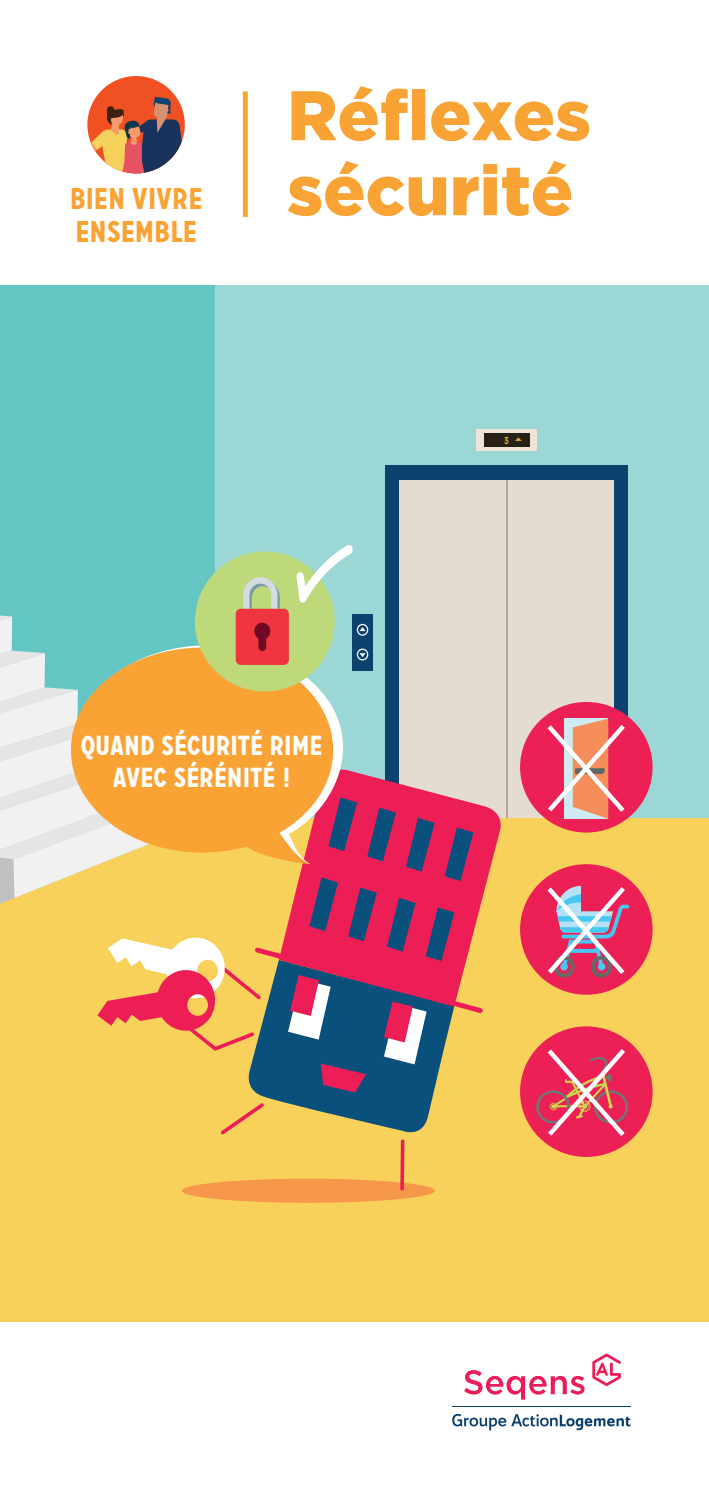
<style>
.page{position:relative;width:709px;height:1489px;background:#fff}
.page>*{position:absolute;margin:0;border:0;box-sizing:border-box;transform-origin:0 0}
.t1{font:900 70px "Gotham";color:#f9a335}
.t2{font:700 30px "Carrosserie";color:#f9a335}
.t3{font:700 27.5px/32.5px "Carrosserie";color:#fff;text-align:center}
.t4{font:700 10px "Carrosserie";color:#d9aa29;scale:.96 1}
</style>
<div class="page">
<svg style="left:452px;top:1413px;width:178px;height:17px"></svg>
<hr style="left:452px;top:1405px;width:179px;height:1px;background:#0b406d">
<svg style="left:592px;top:1353px;width:29px;height:32px"></svg>
<svg style="left:464px;top:1370px;width:120px;height:29px"></svg>
<div style="left:243px;top:91px;width:5px;height:126px;background:#f9a335"></div>
<div style="left:87px;top:76px;width:98px;height:97px;background:#f05022;border-radius:50%"></div>
<svg style="left:87px;top:97px;width:95px;height:76px"></svg>
<div style="left:0;top:285px;width:709px;height:821px;background:#9ad7d5"></div>
<div style="left:0;top:818px;width:709px;height:503px;background:#f7d15a"></div>
<div style="left:385px;top:466px;width:243px;height:351px;background:#0d416e"></div>
<div style="left:399px;top:480px;width:214px;height:337px;background:#e4dccf"></div>
<hr style="left:506px;top:480px;width:1px;height:337px;background:#b9a39c">
<div style="left:476px;top:429px;width:60px;height:22px;background:#eee5d6"></div>
<div style="left:484px;top:432px;width:45px;height:14px;background:#272118"></div>
<svg style="left:515px;top:437px;width:7px;height:4px"></svg>
<div style="left:0;top:285px;width:215px;height:259px;background:#64c6c3"></div>
<div style="left:182px;top:1178px;width:253px;height:24px;background:#f7974b;border-radius:50%"></div>
<svg style="left:486px;top:806px;width:18px;height:78px"></svg>
<svg style="left:400px;top:1141px;width:4px;height:47px"></svg>
<div style="left:520px;top:864px;width:132px;height:130px;background:#ed2056;border-radius:50%"></div>
<svg style="left:547px;top:885px;width:82px;height:93px"></svg>
<div style="left:520px;top:702px;width:132px;height:130px;background:#ed2056;border-radius:50%"></div>
<svg style="left:543px;top:718px;width:86px;height:100px"></svg>
<div style="left:520px;top:1026px;width:132px;height:130px;background:#ed2056;border-radius:50%"></div>
<svg style="left:536px;top:1044px;width:93px;height:96px"></svg>
<svg style="left:0;top:544px;width:486px;height:591px"></svg>
<p class="t2" style="left:70px;top:178px;width:134px">BIEN VIVRE</p>
<p class="t2" style="left:75px;top:211px;width:123px">ENSEMBLE</p>
<h1 class="t1" style="left:287px;top:75px;width:305px">Réflexes</h1>
<h1 class="t1" style="left:287px;top:150px;width:288px">sécurité</h1>
<p class="t4" style="left:504px;top:434px;width:7px">3</p>
<p class="t3" style="left:80px;top:728px;width:243px">QUAND SÉCURITÉ RIME<br>AVEC SÉRÉNITÉ !</p>
</div>
